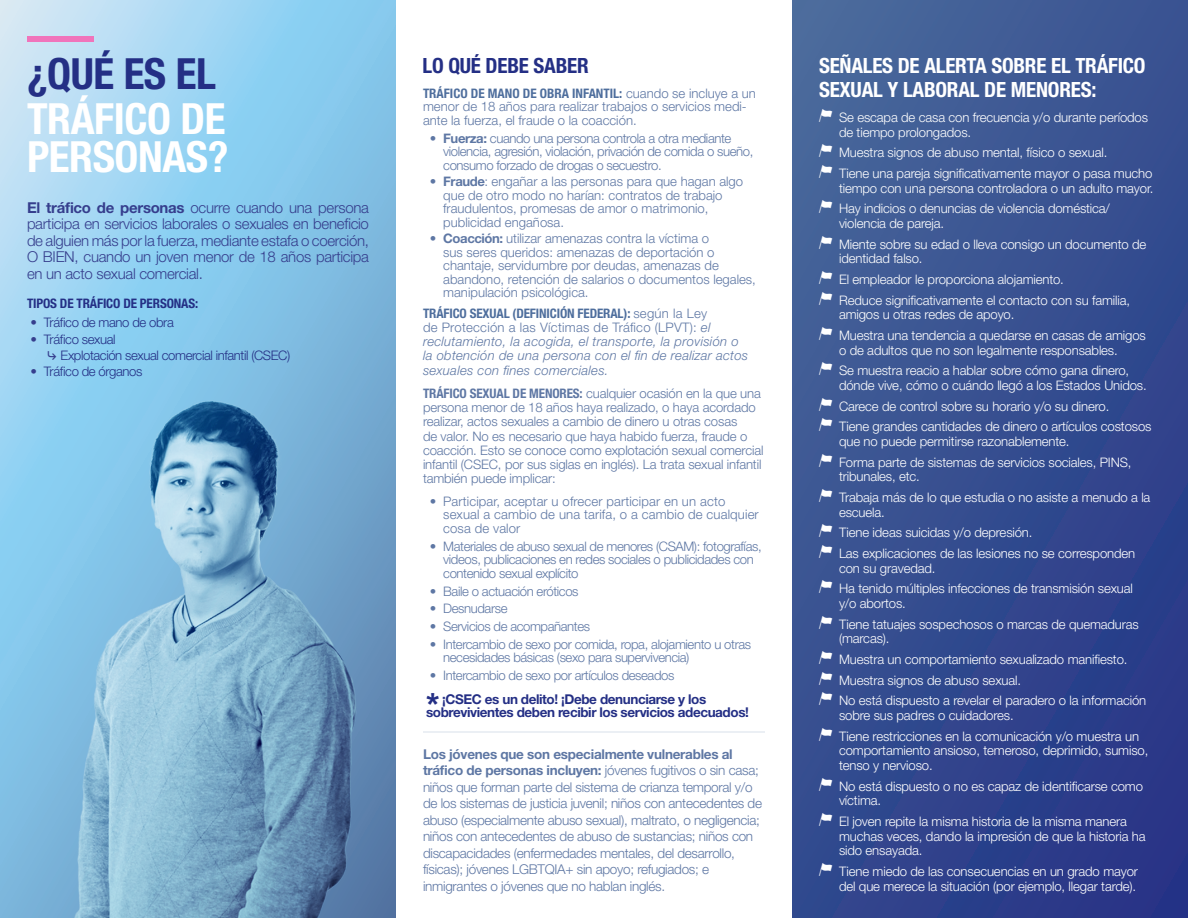
<style>
.page{position:relative;width:1188px;height:918px;background:#fff}
.page>*{position:absolute;margin:0;border:0;box-sizing:border-box;transform-origin:0 0}
.t1{font:700 condensed 43.05px/44.4px "Helvetica Neue LT Pro";letter-spacing:-.01em;color:#fff}
.t2{font:700 condensed 21px/23.4px "Helvetica Neue LT Pro";letter-spacing:-.01em;color:#fff}
.Bulleted_Text_2{font:700 condensed 21px "Helvetica Neue LT Pro";letter-spacing:-.01em;color:#242f85}
.t3{font:300 15px/16.5px "Helvetica Neue LT Pro";letter-spacing:-.02em;color:#363e8d;text-align:justify}
.t4{font:300 13.5px/16.5px "Helvetica Neue LT Pro";letter-spacing:-.02em;color:#5e77a4}
.t5{font:700 13.5px/13.2px "Helvetica Neue LT Pro";letter-spacing:-.03em;color:#242f85}
.t6{font:300 13.2px/14.7px "Helvetica Neue LT Pro";letter-spacing:-.01em;color:#fff}
.Body_text{font:300 13.2px/13.5px "Helvetica Neue LT Pro";letter-spacing:-.01em;color:#5e77a4}
.Body_text-2{font:300 13.2px/13.5px "Helvetica Neue LT Pro";letter-spacing:-.03em;color:#5e77a4}
.Body_text-3{font:italic 300 13.2px/14.2px "Helvetica Neue LT Pro";letter-spacing:.02em;color:#5e77a4}
.Body_text-4{font:300 13.2px/13.5px "Helvetica Neue LT Pro";letter-spacing:.01em;color:#5e77a4}
.Body_text-5{font:300 13.2px "Helvetica Neue LT Pro";letter-spacing:-.03em;color:#242f85}
.t7{font:700 condensed 13.2px "Helvetica Neue LT Pro";letter-spacing:-.01em;color:#242f85}
.s1{color:#242f85}
.s2{font-weight:700}
.s3{font-weight:700;color:#363e8d}
.s4{font-family:"Navigo";font-weight:700;color:#363e8d}
.s5{font-weight:700;font-stretch:condensed;color:#4e6e9d}
.s6{font-weight:700;font-style:normal;font-stretch:condensed;color:#4e6e9d}
.s7{font-style:normal}
.s8{font-weight:700;font-stretch:condensed}
.s9{font-family:"Libre Franklin";font-weight:900;font-size:25.5px}
.s10{font-family:"Glyphter";font-weight:400}
</style>
<div class="page">
<svg style="left:0;top:0;width:396px;height:343px;background:#9ad1ef"></svg>
<div style="left:793px;top:0;width:395px;height:918px;background:linear-gradient(to bottom,#425f97,#2a3c89)"></div>
<hr style="left:423px;top:731px;width:342px;height:2px;background:#4e6e9d">
<div style="left:27px;top:36px;width:67px;height:6px;background:#f074bb"></div>
<img style="left:0;top:343px;width:396px;height:575px">
<p class="t1" style="left:27px;top:52px;width:200px"><span class="s1">¿QUÉ ES EL<br></span>TRÁFICO DE</p>
<p class="t1" style="left:27px;top:135px;width:203px">PERSONAS?</p>
<p class="t3" style="left:27px;top:199px;width:344px"><span class="s2">El tráfico de personas</span> ocurre cuando una persona participa en servicios laborales o sexuales en beneficio de alguien más por la fuerza, mediante estafa o coerción, O BIEN, cuando un joven menor de 18 años participa en un acto sexual comercial.</p>
<p class="t7" style="left:27px;top:296px;width:173px">TIPOS DE TRÁFICO DE PERSONAS:</p>
<p class="Body_text-5" style="left:30px;top:315px;width:145px"><span class="s3">•</span> Tráfico de mano de obra</p>
<p class="Body_text-5" style="left:30px;top:331px;width:87px"><span class="s3">•</span> Tráfico sexual</p>
<p class="Body_text-5" style="left:44px;top:347px;width:248px"><span class="s4">↳</span> Explotación sexual comercial infantil (CSEC)</p>
<p class="Body_text-5" style="left:30px;top:363px;width:114px"><span class="s3">•</span> Tráfico de órganos</p>
<p class="Bulleted_Text_2" style="left:423px;top:53px;width:168px">LO QUÉ DEBE SABER</p>
<p class="Body_text" style="left:423px;top:86px;width:334px"><span class="s5">TRÁFICO DE MANO DE OBRA INFANTIL:</span> cuando se incluye a un menor de 18 años para realizar trabajos o servicios medi&shy;ante la fuerza, el fraude o la coacción.</p>
<p class="Body_text-2" style="left:443px;top:131px;width:312px;text-indent:-14px"><span class="s2">• Fuerza:</span> cuando una persona controla a otra mediante violencia, agresión, violación, privación de comida o sueño, consumo forzado de drogas o secuestro.</p>
<p class="Body_text" style="left:443px;top:175px;width:301px;text-indent:-14px"><span class="s2">• Fraude</span>: engañar a las personas para que hagan algo que de otro modo no harían: contratos de trabajo fraudulentos, promesas de amor o matrimonio, publicidad engañosa.</p>
<p class="Body_text" style="left:443px;top:232px;width:314px;text-indent:-14px"><span class="s2">• Coacción:</span> utilizar amenazas contra la víctima o<br>sus seres queridos: amenazas de deportación o chantaje, servidumbre por deudas, amenazas de abandono, retención de salarios o documentos legales, manipulación psicológica.</p>
<p class="Body_text-3" style="left:423px;top:306px;width:327px"><span class="s6">TRÁFICO SEXUAL (DEFINICIÓN FEDERAL):</span> <span class="s7">según la Ley<br>de Protección a las Víctimas de Tráfico (LPVT):</span> el reclutamiento, la acogida, el transporte, la provisión o la obtención de una persona con el fin de realizar actos sexuales con fines comerciales.</p>
<p class="Body_text" style="left:423px;top:386px;width:342px;line-height:14.2px"><span class="s8">TRÁFICO SEXUAL DE MENORES:</span> cualquier ocasión en la que una persona menor de 18 años haya realizado, o haya acordado realizar, actos sexuales a cambio de dinero u otras cosas<br>de valor. No es necesario que haya habido fuerza, fraude o coacción. Esto se conoce como explotación sexual comercial infantil (CSEC, por sus siglas en inglés). La trata sexual infantil también puede implicar:</p>
<p class="Body_text-4" style="left:443px;top:494px;width:317px;text-indent:-14px"><span class="s2">•</span> Participar, aceptar u ofrecer participar en un acto sexual a cambio de una tarifa, o a cambio de cualquier cosa de valor</p>
<p class="Body_text-2" style="left:443px;top:539px;width:320px;text-indent:-14px"><span class="s2">•</span> Materiales de abuso sexual de menores (CSAM): fotografías, videos, publicaciones en redes sociales o publicidades con contenido sexual explícito</p>
<p class="Body_text-2" style="left:430px;top:584px;width:150px">• Baile o actuación eróticos</p>
<p class="Body_text-2" style="left:430px;top:602px;width:79px">• Desnudarse</p>
<p class="Body_text-2" style="left:430px;top:619px;width:162px">• Servicios de acompañantes</p>
<p class="Body_text-2" style="left:443px;top:637px;width:309px;text-indent:-14px">• Intercambio de sexo por comida, ropa, alojamiento u otras necesidades básicas (sexo para supervivencia)</p>
<p class="Body_text-2" style="left:430px;top:669px;width:246px">• Intercambio de sexo por artículos deseados</p>
<p class="t5" style="left:426px;top:693px;width:324px"><span class="s9">*</span> ¡CSEC es un delito! ¡Debe denunciarse y los sobrevivientes deben recibir los servicios adecuados!</p>
<p class="t4" style="left:423px;top:745px;width:341px"><span class="s2">Los jóvenes que son especialmente vulnerables al tráfico de personas incluyen:</span> jóvenes fugitivos o sin casa; niños que forman parte del sistema de crianza temporal y/o de los sistemas de justicia juvenil; niños con antecedentes de abuso (especialmente abuso sexual), maltrato, o negligencia; niños con antecedentes de abuso de sustancias; niños con discapacidades (enfermedades mentales, del desarrollo, físicas); jóvenes LGBTQIA+ sin apoyo; refugiados; e inmigrantes o jóvenes que no hablan inglés.</p>
<p class="t2" style="left:819px;top:54px;width:328px">SEÑALES DE ALERTA SOBRE EL TRÁFICO<br>SEXUAL Y LABORAL DE MENORES:</p>
<p class="t6" style="left:839px;top:110px;width:311px;text-indent:-20px"><span class="s10">A</span> Se escapa de casa con frecuencia y/o durante períodos de tiempo prolongados.</p>
<p class="t6" style="left:819px;top:145px;width:290px"><span class="s10">A</span> Muestra signos de abuso mental, físico o sexual.</p>
<p class="t6" style="left:819px;top:166px;width:336px;text-align:right"><span class="s10">A</span> Tiene una pareja significativamente mayor o pasa mucho tiempo con una persona controladora o un adulto mayor.</p>
<p class="t6" style="left:839px;top:201px;width:272px;text-indent:-20px"><span class="s10">A</span> Hay indicios o denuncias de violencia doméstica/ violencia de pareja.</p>
<p class="t6" style="left:839px;top:236px;width:309px;text-indent:-20px"><span class="s10">A</span> Miente sobre su edad o lleva consigo un documento de identidad falso.</p>
<p class="t6" style="left:819px;top:272px;width:246px"><span class="s10">A</span> El empleador le proporciona alojamiento.</p>
<p class="t6" style="left:839px;top:292px;width:293px;text-indent:-20px"><span class="s10">A</span> Reduce significativamente el contacto con su familia, amigos u otras redes de apoyo.</p>
<p class="t6" style="left:839px;top:328px;width:308px;text-indent:-20px"><span class="s10">A</span> Muestra una tendencia a quedarse en casas de amigos o de adultos que no son legalmente responsables.</p>
<p class="t6" style="left:839px;top:363px;width:309px;text-indent:-20px"><span class="s10">A</span> Se muestra reacio a hablar sobre cómo gana dinero, dónde vive, cómo o cuándo llegó a los Estados Unidos.</p>
<p class="t6" style="left:819px;top:398px;width:292px"><span class="s10">A</span> Carece de control sobre su horario y/o su dinero.</p>
<p class="t6" style="left:839px;top:419px;width:314px;text-indent:-20px"><span class="s10">A</span> Tiene grandes cantidades de dinero o artículos costosos que no puede permitirse razonablemente.</p>
<p class="t6" style="left:839px;top:454px;width:294px;text-indent:-20px"><span class="s10">A</span> Forma parte de sistemas de servicios sociales, PINS, tribunales, etc.</p>
<p class="t6" style="left:839px;top:490px;width:313px;text-indent:-20px"><span class="s10">A</span> Trabaja más de lo que estudia o no asiste a menudo a la escuela.</p>
<p class="t6" style="left:819px;top:525px;width:215px"><span class="s10">A</span> Tiene ideas suicidas y/o depresión.</p>
<p class="t6" style="left:839px;top:546px;width:298px;text-indent:-20px"><span class="s10">A</span> Las explicaciones de las lesiones no se corresponden con su gravedad.</p>
<p class="t6" style="left:839px;top:581px;width:295px;text-indent:-20px"><span class="s10">A</span> Ha tenido múltiples infecciones de transmisión sexual y/o abortos.</p>
<p class="t6" style="left:839px;top:616px;width:301px;text-indent:-20px"><span class="s10">A</span> Tiene tatuajes sospechosos o marcas de quemaduras (marcas).</p>
<p class="t6" style="left:819px;top:652px;width:310px"><span class="s10">A</span> Muestra un comportamiento sexualizado manifiesto.</p>
<p class="t6" style="left:819px;top:672px;width:203px"><span class="s10">A</span> Muestra signos de abuso sexual.</p>
<p class="t6" style="left:839px;top:693px;width:309px;text-indent:-20px"><span class="s10">A</span> No está dispuesto a revelar el paradero o la información sobre sus padres o cuidadores.</p>
<p class="t6" style="left:839px;top:728px;width:311px;text-indent:-20px"><span class="s10">A</span> Tiene restricciones en la comunicación y/o muestra un comportamiento ansioso, temeroso, deprimido, sumiso, tenso y nervioso.</p>
<p class="t6" style="left:839px;top:778px;width:306px;text-indent:-20px"><span class="s10">A</span> No está dispuesto o no es capaz de identificarse como víctima.</p>
<p class="t6" style="left:839px;top:814px;width:308px;text-indent:-20px"><span class="s10">A</span> El joven repite la misma historia de la misma manera muchas veces, dando la impresión de que la historia ha sido ensayada.</p>
<p class="t6" style="left:819px;top:864px;width:320px;text-align:right"><span class="s10">A</span> Tiene miedo de las consecuencias en un grado mayor del que merece la situación (por ejemplo, llegar tarde).</p>
</div>
